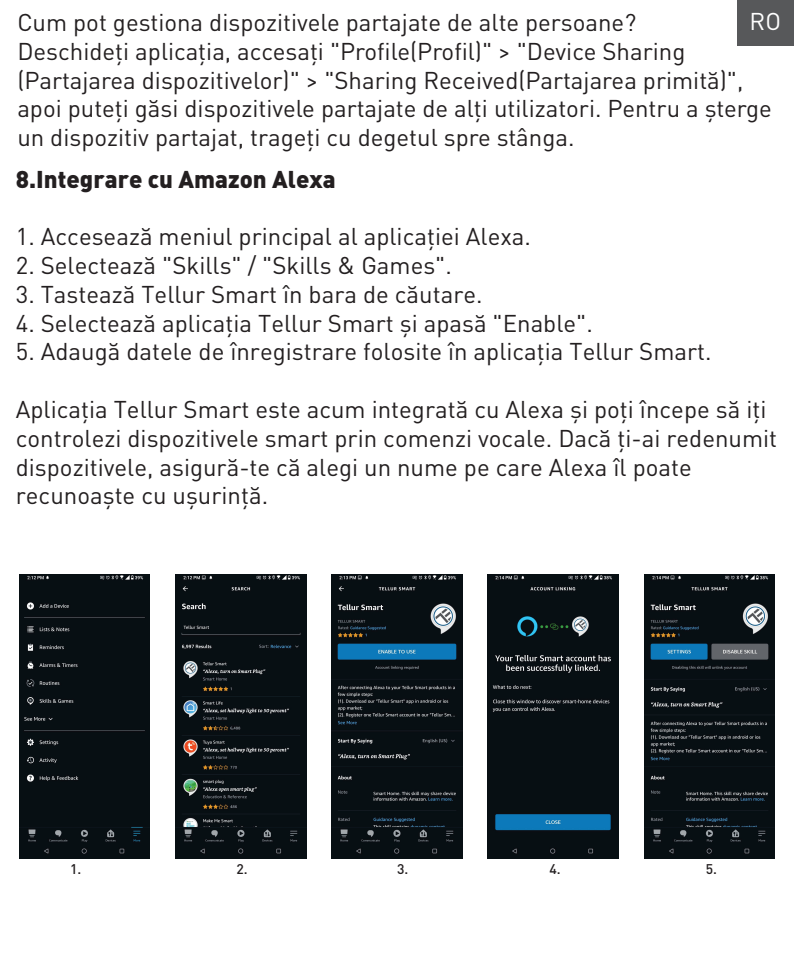
<style>
.page{position:relative;width:794px;height:964px;background:#fff}
.page>*{position:absolute;margin:0;border:0;box-sizing:border-box;transform-origin:0 0}
.t1{font:24px/28.8px "DIN Pro";color:#231f20}
.t2{font:900 24px "DIN Pro";color:#231f20}
.t3{font:24px "DIN Pro";color:#fff}
.t4{font:500 14px "DIN Pro";color:#231f20}
</style>
<div class="page">
<div style="left:737px;top:1px;width:57px;height:45px;background:#57585a"></div>
<div style="left:19px;top:575px;width:131px;height:283px;background:#070f13"></div>
<img style="left:175px;top:575px;width:131px;height:283px">
<img style="left:331px;top:575px;width:131px;height:283px">
<img style="left:488px;top:575px;width:130px;height:283px">
<img style="left:644px;top:575px;width:131px;height:283px">
<p class="t3" style="left:749px;top:5px;width:33px">RO</p>
<p class="t1" style="left:17px;top:7px;width:756px">Cum pot gestiona dispozitivele partajate de alte persoane?<br>Deschideți aplicația, accesați "Profile(Profil)" &gt; "Device Sharing (Partajarea dispozitivelor)" &gt; "Sharing Received(Partajarea primită)", apoi puteți găsi dispozitivele partajate de alți utilizatori. Pentru a șterge un dispozitiv partajat, trageți cu degetul spre stânga.</p>
<p class="t2" style="left:16px;top:163px;width:321px">8.Integrare cu Amazon Alexa</p>
<p class="t1" style="left:16px;top:221px;width:517px">1. Accesează meniul principal al aplicației Alexa.</p>
<p class="t1" style="left:16px;top:250px;width:437px">2. Selectează "Skills" / "Skills &amp; Games".</p>
<p class="t1" style="left:16px;top:279px;width:468px">3. Tastează Tellur Smart în bara de căutare.</p>
<p class="t1" style="left:16px;top:307px;width:578px">4. Selectează aplicația Tellur Smart și apasă "Enable".</p>
<p class="t1" style="left:16px;top:336px;width:697px">5. Adaugă datele de înregistrare folosite în aplicația Tellur Smart.</p>
<p class="t1" style="left:16px;top:394px;width:763px">Aplicația Tellur Smart este acum integrată cu Alexa și poți începe să iți controlezi dispozitivele smart prin comenzi vocale. Dacă ți-ai redenumit dispozitivele, asigură-te că alegi un nume pe care Alexa îl poate recunoaște cu ușurință.</p>
<p class="t4" style="left:70px;top:859px;width:13px">1.</p>
<p class="t4" style="left:236px;top:859px;width:13px">2.</p>
<p class="t4" style="left:397px;top:859px;width:13px">3.</p>
<p class="t4" style="left:549px;top:859px;width:13px">4.</p>
<p class="t4" style="left:706px;top:859px;width:13px">5.</p>
</div>
